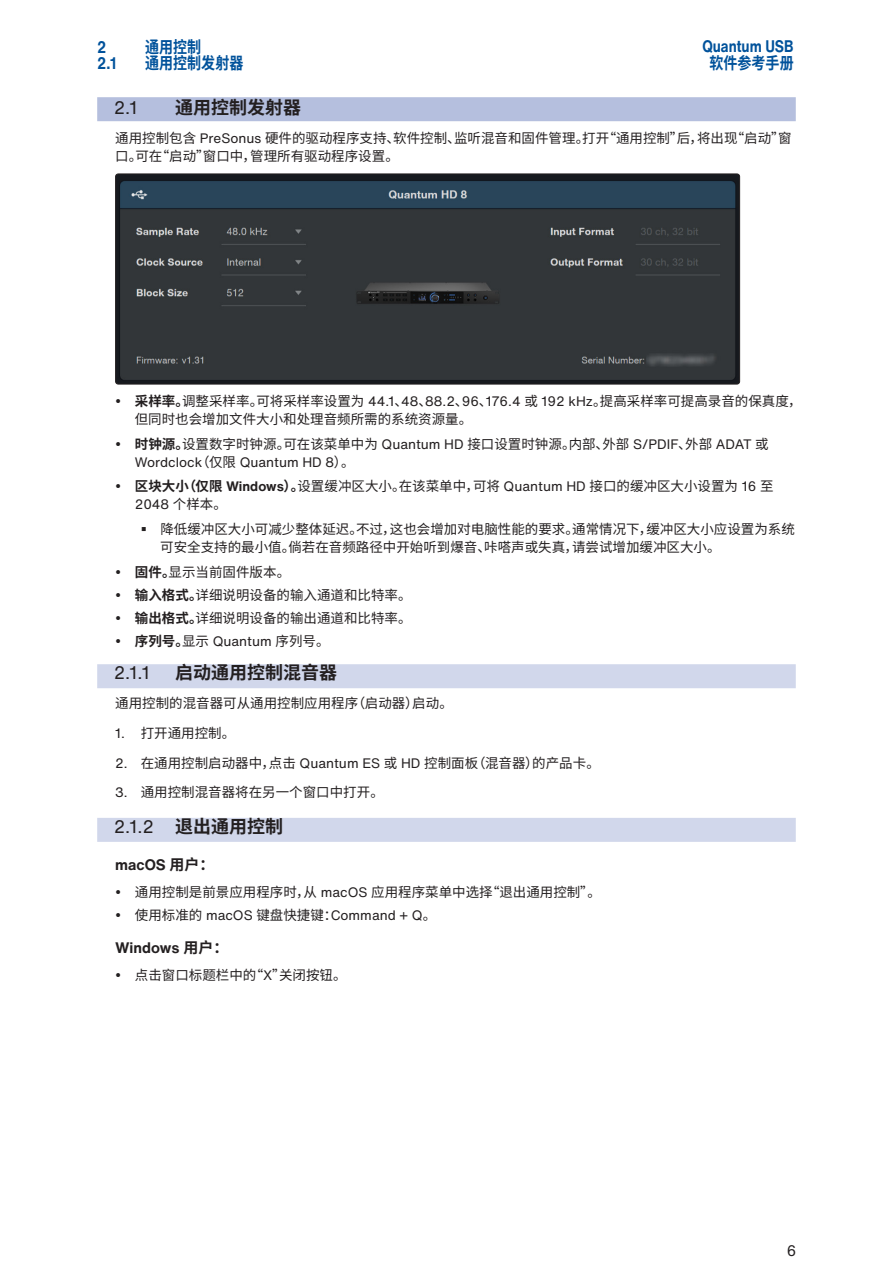
<style>
.page{position:relative;width:893px;height:1263px;background:#fff}
.page>*{position:absolute;margin:0;border:0;box-sizing:border-box;transform-origin:0 0}
.Subsection_Head{font:700 18px "Source Han Sans CN";color:#231f20}
.Section_Head{font:700 18px "Source Han Sans CN";color:#231f20}
.Subsection_Head-2{font:18px "Helvetica Now Text";color:#231f20}
.Section_Head-2{font:18px "Helvetica Now Text";color:#231f20}
.t1{font:700 16.5px "Source Han Sans CN";color:#01529b;scale:.85 1}
.t2{font:700 16.5px "Helvetica Now Text";color:#01529b;scale:.85 1}
.Paragraph_Head_2{font:700 15px "Helvetica Now Text";color:#231f20}
.t3{font:15px "Helvetica Now Text";color:#231f20}
.NBody_L1{font:13.5px/18px "Source Han Sans CN";color:#231f20}
.t4{font:13.5px/18px "Helvetica Now Text";color:#231f20}
.s1{font-family:"Helvetica Now Text"}
.s2{font-weight:700}
.s3{font-family:"Source Han Sans CN";font-weight:700}
.s4{font-family:"Source Han Sans CN"}
.s5{font-family:"Helvetica Now Text";font-weight:700}
.s6{font-family:"Helvetica Now Text";font-weight:400}
</style>
<div class="page">
<div style="left:97px;top:97px;width:699px;height:24px;background:#b5bfde"></div>
<div style="left:97px;top:664px;width:699px;height:24px;background:#d1d7eb"></div>
<div style="left:97px;top:818px;width:699px;height:24px;background:#d1d7eb"></div>
<img style="left:117px;top:174px;width:623px;height:210px">
<div style="left:115px;top:174px;width:625px;height:210px;border:1px solid #231f20;border-radius:3px"></div>
<p class="t2" style="left:97px;top:35px;width:12px">2</p>
<p class="t1" style="left:145px;top:38px;width:68px">通用控制</p>
<p class="t2" style="left:97px;top:51px;width:24px">2.1</p>
<p class="t1" style="left:145px;top:54px;width:117px">通用控制发射器</p>
<p class="t2" style="left:702px;top:34px;width:109px">Quantum USB</p>
<p class="t1" style="left:709px;top:53px;width:101px">软件参考手册</p>
<p class="Section_Head-2" style="left:114px;top:94px;width:25px">2.1</p>
<p class="Section_Head" style="left:175px;top:97px;width:127px">通用控制发射器</p>
<p class="NBody_L1" style="left:115px;top:129px;width:678px">通用控制包含 <span class="s1">PreSonus</span> 硬件的驱动程序支持、软件控制、监听混音和固件管理。打开“通用控制”后，将出现“启动”窗口。可在“启动”窗口中，管理所有驱动程序设置。</p>
<p class="NBody_L1" style="left:135px;top:392px;width:668px"><span class="s2">采样率。</span>调整采样率。可将采样率设置为 <span class="s1">44.1</span>、<span class="s1">48</span>、<span class="s1">88.2</span>、<span class="s1">96</span>、<span class="s1">176.4</span> 或 <span class="s1">192 kHz</span>。提高采样率可提高录音的保真度，但同时也会增加文件大小和处理音频所需的系统资源量。</p>
<p class="t4" style="left:135px;top:434px;width:636px"><span class="s3">时钟源。</span><span class="s4">设置数字时钟源。可在该菜单中为</span> Quantum HD <span class="s4">接口设置时钟源。内部、外部</span> S/PDIF<span class="s4">、外部</span> ADAT <span class="s4">或<br></span>Wordclock<span class="s4">（仅限</span> Quantum HD 8<span class="s4">）。</span></p>
<p class="NBody_L1" style="left:135px;top:478px;width:640px"><span class="s2">区块大小（仅限</span> <span class="s5">Windows</span><span class="s2">）。</span>设置缓冲区大小。在该菜单中，可将 <span class="s1">Quantum HD</span> 接口的缓冲区大小设置为 <span class="s1">16</span> 至<br><span class="s1">2048</span> 个样本。</p>
<p class="NBody_L1" style="left:160px;top:520px;width:636px">降低缓冲区大小可减少整体延迟。不过，这也会增加对电脑性能的要求。通常情况下，缓冲区大小应设置为系统可安全支持的最小值。倘若在音频路径中开始听到爆音、咔嗒声或失真，请尝试增加缓冲区大小。</p>
<p class="NBody_L1" style="left:135px;top:563px;width:157px"><span class="s2">固件。</span>显示当前固件版本。</p>
<p class="NBody_L1" style="left:135px;top:586px;width:278px"><span class="s2">输入格式。</span>详细说明设备的输入通道和比特率。</p>
<p class="NBody_L1" style="left:135px;top:609px;width:278px"><span class="s2">输出格式。</span>详细说明设备的输出通道和比特率。</p>
<p class="t4" style="left:135px;top:631px;width:196px"><span class="s3">序列号。</span><span class="s4">显示</span> Quantum <span class="s4">序列号。</span></p>
<p class="Subsection_Head-2" style="left:114px;top:659px;width:38px">2.1.1</p>
<p class="Subsection_Head" style="left:175px;top:663px;width:163px">启动通用控制混音器</p>
<p class="NBody_L1" style="left:115px;top:695px;width:339px">通用控制的混音器可从通用控制应用程序（启动器）启动。</p>
<p class="NBody_L1" style="left:115px;top:724px;width:122px"><span class="s1">1.</span> 打开通用控制。</p>
<p class="NBody_L1" style="left:115px;top:754px;width:486px"><span class="s1">2.</span> 在通用控制启动器中，点击 <span class="s1">Quantum ES</span> 或 <span class="s1">HD</span> 控制面板（混音器）的产品卡。</p>
<p class="NBody_L1" style="left:115px;top:784px;width:270px"><span class="s1">3.</span> 通用控制混音器将在另一个窗口中打开。</p>
<p class="Subsection_Head" style="left:114px;top:816px;width:171px"><span class="s6">2.1.2</span> 退出通用控制</p>
<p class="Paragraph_Head_2" style="left:115px;top:853px;width:101px">macOS <span class="s4">用户：</span></p>
<p class="NBody_L1" style="left:135px;top:883px;width:467px">通用控制是前景应用程序时，从 <span class="s1">macOS</span> 应用程序菜单中选择“退出通用控制”。</p>
<p class="t4" style="left:135px;top:906px;width:303px"><span class="s4">使用标准的</span> macOS <span class="s4">键盘快捷键：</span>Command + Q<span class="s4">。</span></p>
<p class="Paragraph_Head_2" style="left:115px;top:936px;width:115px">Windows <span class="s4">用户：</span></p>
<p class="NBody_L1" style="left:135px;top:966px;width:213px">点击窗口标题栏中的“<span class="s1">X</span>”关闭按钮。</p>
<p class="t3" style="left:787px;top:1240px;width:11px">6</p>
</div>
